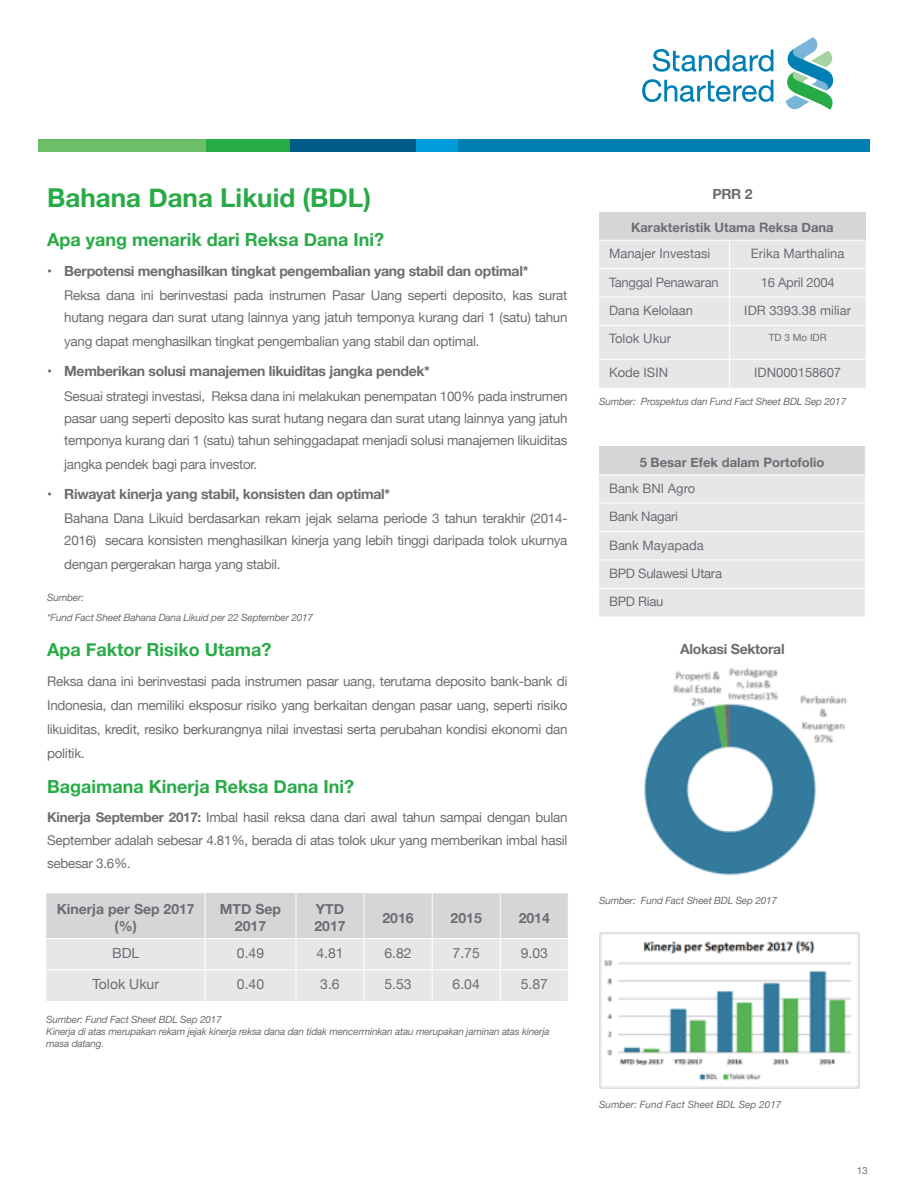
<style>
.page{position:relative;width:908px;height:1191px;background:#fff}
.page>*{position:absolute;margin:0;border:0;box-sizing:border-box;transform-origin:0 0}
.t1{font:700 26px "Helvetica Neue";color:#28ab47}
.t2{font:700 18px "Helvetica Neue";color:#28ab47}
.t3{font:700 14px/16.8px "Helvetica Neue";letter-spacing:-.02em;color:#6c6d70}
.t4{font:14px "Helvetica Neue";color:#6c6d70}
.t5{font:700 14px/16.8px "Helvetica Neue";color:#6c6d70;text-align:center}
.t6{font:13.4px/22px "Helvetica Neue";letter-spacing:-.02em;color:#6c6d70;text-align:justify}
.t7{font:13px "Helvetica Neue";color:#6c6d70}
.t8{font:13px "Helvetica Neue";letter-spacing:-.02em;color:#6c6d70}
.t9{font:700 13px "Helvetica Neue";color:#6c6d70}
.t10{font:italic 10px/12px "Helvetica Neue LT Std";letter-spacing:-.02em;color:#6c6d70}
.t11{font:italic 10px "Helvetica Neue";letter-spacing:-.02em;color:#6c6d70}
.t12{font:italic 10px "Helvetica Neue";color:#6c6d70}
.t13{font:10px "Helvetica Neue";color:#6c6d70}
.s1{font-weight:700}
</style>
<div class="page">
<div style="left:290px;top:139px;width:125px;height:12px;background:#005c86"></div>
<div style="left:206px;top:139px;width:84px;height:12px;background:#28ab47"></div>
<div style="left:415px;top:139px;width:42px;height:12px;background:#009cda"></div>
<div style="left:38px;top:139px;width:168px;height:12px;background:#6bc067"></div>
<div style="left:457px;top:139px;width:412px;height:12px;background:#007fb4"></div>
<svg style="left:652px;top:49px;width:121px;height:23px"></svg>
<svg style="left:642px;top:79px;width:131px;height:23px"></svg>
<svg style="left:786px;top:37px;width:46px;height:73px"></svg>
<div style="left:598px;top:212px;width:267px;height:28px;background:#d5d6d8"></div>
<div style="left:599px;top:241px;width:266px;height:147px;background:#e6e7e9"></div>
<svg style="left:599px;top:446px;width:266px;height:170px;background:#e3e4e6"></svg>
<svg style="left:46px;top:893px;width:521px;height:108px;background:#dfe0e2"></svg>
<hr style="left:204px;top:893px;width:1px;height:45px;background:#fff">
<hr style="left:295px;top:893px;width:1px;height:45px;background:#fff">
<hr style="left:363px;top:893px;width:1px;height:45px;background:#fff">
<hr style="left:431px;top:893px;width:1px;height:45px;background:#fff">
<hr style="left:499px;top:893px;width:1px;height:45px;background:#fff">
<hr style="left:46px;top:938px;width:159px;height:1px;background:#fff">
<hr style="left:205px;top:938px;width:91px;height:1px;background:#fff">
<hr style="left:204px;top:939px;width:1px;height:30px;background:#fff">
<hr style="left:296px;top:938px;width:68px;height:1px;background:#fff">
<hr style="left:295px;top:939px;width:1px;height:30px;background:#fff">
<hr style="left:364px;top:938px;width:68px;height:1px;background:#fff">
<hr style="left:363px;top:939px;width:1px;height:30px;background:#fff">
<hr style="left:432px;top:938px;width:68px;height:1px;background:#fff">
<hr style="left:431px;top:939px;width:1px;height:30px;background:#fff">
<hr style="left:500px;top:938px;width:68px;height:1px;background:#fff">
<hr style="left:499px;top:939px;width:1px;height:30px;background:#fff">
<hr style="left:46px;top:969px;width:159px;height:1px;background:#fff">
<hr style="left:205px;top:969px;width:91px;height:1px;background:#fff">
<hr style="left:204px;top:970px;width:1px;height:31px;background:#fff">
<hr style="left:296px;top:969px;width:68px;height:1px;background:#fff">
<hr style="left:295px;top:970px;width:1px;height:31px;background:#fff">
<hr style="left:364px;top:969px;width:68px;height:1px;background:#fff">
<hr style="left:363px;top:970px;width:1px;height:31px;background:#fff">
<hr style="left:432px;top:969px;width:68px;height:1px;background:#fff">
<hr style="left:431px;top:970px;width:1px;height:31px;background:#fff">
<hr style="left:500px;top:969px;width:68px;height:1px;background:#fff">
<hr style="left:499px;top:970px;width:1px;height:31px;background:#fff">
<img style="left:644px;top:668px;width:204px;height:207px">
<img style="left:599px;top:932px;width:260px;height:156px">
<img style="left:599px;top:1088px;width:260px;height:1px">
<p class="t1" style="left:47px;top:178px;width:325px">Bahana Dana Likuid (BDL)</p>
<p class="t2" style="left:47px;top:225px;width:338px">Apa yang menarik dari Reksa Dana Ini?</p>
<p class="t3" style="left:47px;top:262px;width:482px">• Berpotensi menghasilkan tingkat pengembalian yang stabil dan optimal*</p>
<p class="t6" style="left:64px;top:285px;width:504px">Reksa dana ini berinvestasi pada instrumen Pasar Uang seperti deposito, kas surat hutang negara dan surat utang lainnya yang jatuh temponya kurang dari 1 (satu) tahun</p>
<p class="t6" style="left:64px;top:331px;width:416px">yang dapat menghasilkan tingkat pengembalian yang stabil dan optimal.</p>
<p class="t3" style="left:47px;top:363px;width:384px">• Memberikan solusi manajemen likuiditas jangka pendek*</p>
<p class="t6" style="left:64px;top:386px;width:504px">Sesuai strategi investasi, Reksa dana ini melakukan penempatan 100% pada instrumen pasar uang seperti deposito kas surat hutang negara dan surat utang lainnya yang jatuh temponya kurang dari 1 (satu) tahun sehinggadapat menjadi solusi manajemen likuiditas</p>
<p class="t6" style="left:64px;top:454px;width:194px">jangka pendek bagi para investor.</p>
<p class="t3" style="left:47px;top:485px;width:344px">• Riwayat kinerja yang stabil, konsisten dan optimal*</p>
<p class="t6" style="left:64px;top:508px;width:504px">Bahana Dana Likuid berdasarkan rekam jejak selama periode 3 tahun terakhir (2014-<br>2016) secara konsisten menghasilkan kinerja yang lebih tinggi daripada tolok ukurnya</p>
<p class="t6" style="left:64px;top:554px;width:218px">dengan pergerakan harga yang stabil.</p>
<p class="t11" style="left:47px;top:590px;width:38px">Sumber:</p>
<p class="t11" style="left:47px;top:610px;width:267px">*Fund Fact Sheet Bahana Dana Likuid per 22 September 2017</p>
<p class="t2" style="left:47px;top:635px;width:226px">Apa Faktor Risiko Utama?</p>
<p class="t6" style="left:47px;top:670px;width:521px;line-height:24px">Reksa dana ini berinvestasi pada instrumen pasar uang, terutama deposito bank-bank di Indonesia, dan memiliki eksposur risiko yang berkaitan dengan pasar uang, seperti risiko likuiditas, kredit, resiko berkurangnya nilai investasi serta perubahan kondisi ekonomi dan politik.</p>
<p class="t2" style="left:47px;top:772px;width:308px">Bagaimana Kinerja Reksa Dana Ini?</p>
<p class="t6" style="left:47px;top:806px;width:521px;line-height:23px"><span class="s1">Kinerja September 2017:</span> Imbal hasil reksa dana dari awal tahun sampai dengan bulan September adalah sebesar 4.81%, berada di atas tolok ukur yang memberikan imbal hasil sebesar 3.6%.</p>
<p class="t5" style="left:57px;top:901px;width:139px">Kinerja per Sep 2017 (%)</p>
<p class="t5" style="left:220px;top:901px;width:63px">MTD Sep<br>2017</p>
<p class="t3" style="left:314px;top:901px;width:33px">YTD<br>2017</p>
<p class="t3" style="left:382px;top:909px;width:33px">2016</p>
<p class="t3" style="left:450px;top:909px;width:33px">2015</p>
<p class="t3" style="left:518px;top:909px;width:33px">2014</p>
<p class="t4" style="left:112px;top:942px;width:29px">BDL</p>
<p class="t4" style="left:237px;top:942px;width:29px">0.49</p>
<p class="t4" style="left:316px;top:942px;width:29px">4.81</p>
<p class="t4" style="left:384px;top:942px;width:29px">6.82</p>
<p class="t4" style="left:452px;top:942px;width:29px">7.75</p>
<p class="t4" style="left:520px;top:942px;width:29px">9.03</p>
<p class="t4" style="left:92px;top:973px;width:68px">Tolok Ukur</p>
<p class="t4" style="left:237px;top:973px;width:29px">0.40</p>
<p class="t4" style="left:320px;top:973px;width:21px">3.6</p>
<p class="t4" style="left:384px;top:973px;width:29px">5.53</p>
<p class="t4" style="left:452px;top:973px;width:29px">6.04</p>
<p class="t4" style="left:520px;top:973px;width:29px">5.87</p>
<p class="t10" style="left:46px;top:1013px;width:177px">Sumber: Fund Fact Sheet BDL Sep 2017</p>
<p class="t10" style="left:46px;top:1025px;width:504px">Kinerja di atas merupakan rekam jejak kinerja reksa dana dan tidak mencerminkan atau merupakan jaminan atas kinerja masa datang.</p>
<p class="t3" style="left:712px;top:186px;width:42px">PRR 2</p>
<p class="t9" style="left:630px;top:218px;width:204px">Karakteristik Utama Reksa Dana</p>
<p class="t7" style="left:608px;top:244px;width:103px">Manajer Investasi</p>
<p class="t7" style="left:750px;top:244px;width:95px">Erika Marthalina</p>
<p class="t8" style="left:608px;top:273px;width:111px">Tanggal Penawaran</p>
<p class="t8" style="left:760px;top:273px;width:75px">16 April 2004</p>
<p class="t7" style="left:608px;top:301px;width:86px">Dana Kelolaan</p>
<p class="t7" style="left:744px;top:301px;width:108px">IDR 3393.38 miliar</p>
<p class="t7" style="left:608px;top:329px;width:63px">Tolok Ukur</p>
<p class="t13" style="left:768px;top:330px;width:59px">TD 3 Mo IDR</p>
<p class="t7" style="left:608px;top:363px;width:60px">Kode ISIN</p>
<p class="t7" style="left:753px;top:363px;width:88px">IDN000158607</p>
<p class="t11" style="left:598px;top:394px;width:248px">Sumber: Prospektus dan Fund Fact Sheet BDL Sep 2017</p>
<p class="t9" style="left:639px;top:452px;width:186px">5 Besar Efek dalam Portofolio</p>
<p class="t7" style="left:608px;top:479px;width:88px">Bank BNI Agro</p>
<p class="t8" style="left:608px;top:507px;width:70px">Bank Nagari</p>
<p class="t7" style="left:608px;top:535px;width:96px">Bank Mayapada</p>
<p class="t8" style="left:608px;top:564px;width:114px">BPD Sulawesi Utara</p>
<p class="t7" style="left:608px;top:592px;width:56px">BPD Riau</p>
<p class="t3" style="left:680px;top:641px;width:106px">Alokasi Sektoral</p>
<p class="t11" style="left:598px;top:893px;width:179px">Sumber: Fund Fact Sheet BDL Sep 2017</p>
<p class="t12" style="left:598px;top:1097px;width:184px">Sumber: Fund Fact Sheet BDL Sep 2017</p>
<p class="t13" style="left:856px;top:1163px;width:12px">13</p>
</div>
